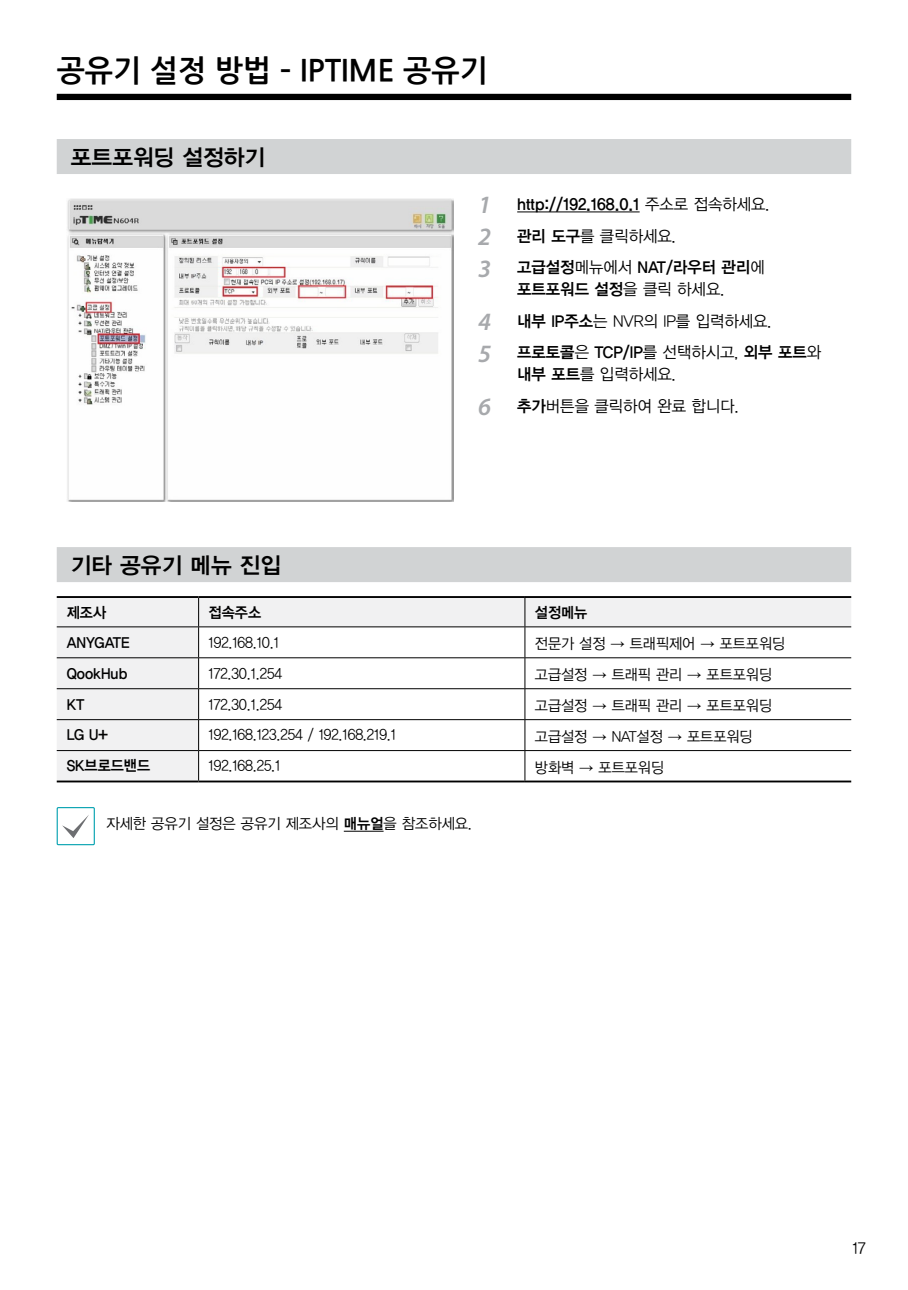
<style>
.page{position:relative;width:908px;height:1290px;background:#fff}
.page>*{position:absolute;margin:0;border:0;box-sizing:border-box;transform-origin:0 0}
.Heading1__12pt{font:30px "Nanum Gothic OTF Bold";color:#000}
.Heading2__9pt{font:22.5px "YDVYGO14";color:#000}
.t1{font:16.25px/21.2px "YDVYGO14";color:#000;text-align:center;scale:.96 1}
.t2{font:16.25px "YDVYGO12";color:#000;scale:.96 1}
.address__6pt{font:15px "YDVYGO12";color:#000;scale:.95 1}
.address__6pt-2{font:15px "YDVYGO14";color:#000;scale:.95 1}
.Note__6pt{font:15px "YDVYGO12";color:#000;scale:.96 1}
.s1{font-family:"Myriad Pro";font-weight:600;font-style:italic;font-size:25px;color:#a7a9ac}
.s2{font-family:"YDVYGO12"}
.s3{font-family:"YDVYGO14"}
.s4{font-family:"Arial";font-weight:700}
</style>
<div class="page">
<div style="left:57px;top:94px;width:793px;height:6px;background:#000"></div>
<div style="left:57px;top:139px;width:793px;height:35px;background:#d1d3d4"></div>
<div style="left:57px;top:547px;width:793px;height:35px;background:#d1d3d4"></div>
<img style="left:67px;top:198px;width:387px;height:304px">
<hr style="left:517px;top:211px;width:122px;height:1px;background:#000">
<svg style="left:57px;top:598px;width:793px;height:182px"></svg>
<hr style="left:57px;top:596px;width:141px;height:2px;background:#000">
<hr style="left:198px;top:596px;width:326px;height:2px;background:#000">
<hr style="left:524px;top:596px;width:326px;height:2px;background:#000">
<hr style="left:57px;top:780px;width:141px;height:2px;background:#000">
<hr style="left:198px;top:780px;width:326px;height:2px;background:#000">
<hr style="left:524px;top:780px;width:326px;height:2px;background:#000">
<div style="left:57px;top:807px;width:38px;height:38px;border:1px solid #00a0af"></div>
<svg style="left:62px;top:815px;width:27px;height:23px"></svg>
<hr style="left:343px;top:831px;width:40px;height:1px;background:#000">
<p class="Heading1__12pt" style="left:57px;top:54px;width:432px">공유기 설정 방법 – IPTIME 공유기</p>
<p class="Heading2__9pt" style="left:71px;top:142px;width:196px">포트포워딩 설정하기</p>
<p class="t1" style="left:478px;top:192px;width:305px"><span class="s1">1</span> http://192.168.0.1 <span class="s2">주소로 접속하세요.</span></p>
<p class="t2" style="left:478px;top:225px;width:207px"><span class="s1">2</span> <span class="s3">관리 도구</span>를 클릭하세요.</p>
<p class="t1" style="left:478px;top:256px;width:300px"><span class="s1">3</span> 고급설정<span class="s2">메뉴에서</span> NAT/라우터 관리<span class="s2">에 </span>포트포워드 설정<span class="s2">을 클릭 하세요.</span></p>
<p class="t2" style="left:478px;top:310px;width:307px"><span class="s1">4</span> <span class="s3">내부 IP주소</span>는 NVR의 IP를 입력하세요.</p>
<p class="t1" style="left:517px;top:341px;width:318px;text-align:left;text-indent:-39px"><span class="s1">5</span> 프로토콜<span class="s2">은</span> TCP/IP<span class="s2">를 선택하시고,</span> 외부 포트<span class="s2">와 </span>내부 포트<span class="s2">를 입력하세요.</span></p>
<p class="t2" style="left:478px;top:395px;width:273px"><span class="s1">6</span> <span class="s3">추가</span>버튼을 클릭하여 완료 합니다.</p>
<p class="Heading2__9pt" style="left:71px;top:550px;width:211px">기타 공유기 메뉴 진입</p>
<p class="address__6pt-2" style="left:67px;top:602px;width:43px">제조사</p>
<p class="address__6pt-2" style="left:208px;top:602px;width:57px">접속주소</p>
<p class="address__6pt-2" style="left:534px;top:602px;width:57px">설정메뉴</p>
<p class="address__6pt-2" style="left:67px;top:632px;width:68px">ANYGATE</p>
<p class="address__6pt" style="left:208px;top:632px;width:76px">192.168.10.1</p>
<p class="address__6pt" style="left:534px;top:633px;width:265px">전문가 설정 <span class="s4">→</span> 트래픽제어 <span class="s4">→</span> 포트포워딩</p>
<p class="address__6pt-2" style="left:67px;top:663px;width:65px">QookHub</p>
<p class="address__6pt" style="left:208px;top:663px;width:79px">172.30.1.254</p>
<p class="address__6pt" style="left:534px;top:664px;width:251px">고급설정 <span class="s4">→</span> 트래픽 관리 <span class="s4">→</span> 포트포워딩</p>
<p class="address__6pt-2" style="left:67px;top:694px;width:20px">KT</p>
<p class="address__6pt" style="left:208px;top:694px;width:79px">172.30.1.254</p>
<p class="address__6pt" style="left:534px;top:695px;width:251px">고급설정 <span class="s4">→</span> 트래픽 관리 <span class="s4">→</span> 포트포워딩</p>
<p class="address__6pt-2" style="left:67px;top:725px;width:45px">LG U+</p>
<p class="address__6pt" style="left:208px;top:725px;width:198px">192.168.123.254 / 192.168.219.1</p>
<p class="address__6pt" style="left:534px;top:726px;width:231px">고급설정 <span class="s4">→</span> NAT설정 <span class="s4">→</span> 포트포워딩</p>
<p class="address__6pt-2" style="left:67px;top:756px;width:89px">SK브로드밴드</p>
<p class="address__6pt" style="left:208px;top:756px;width:77px">192.168.25.1</p>
<p class="address__6pt" style="left:534px;top:757px;width:137px">방화벽 <span class="s4">→</span> 포트포워딩</p>
<p class="Note__6pt" style="left:106px;top:814px;width:382px">자세한 공유기 설정은 공유기 제조사의 <span class="s3">매뉴얼</span>을 참조하세요.</p>
<p class="t2" style="left:852px;top:1237px;width:15px">17</p>
</div>
